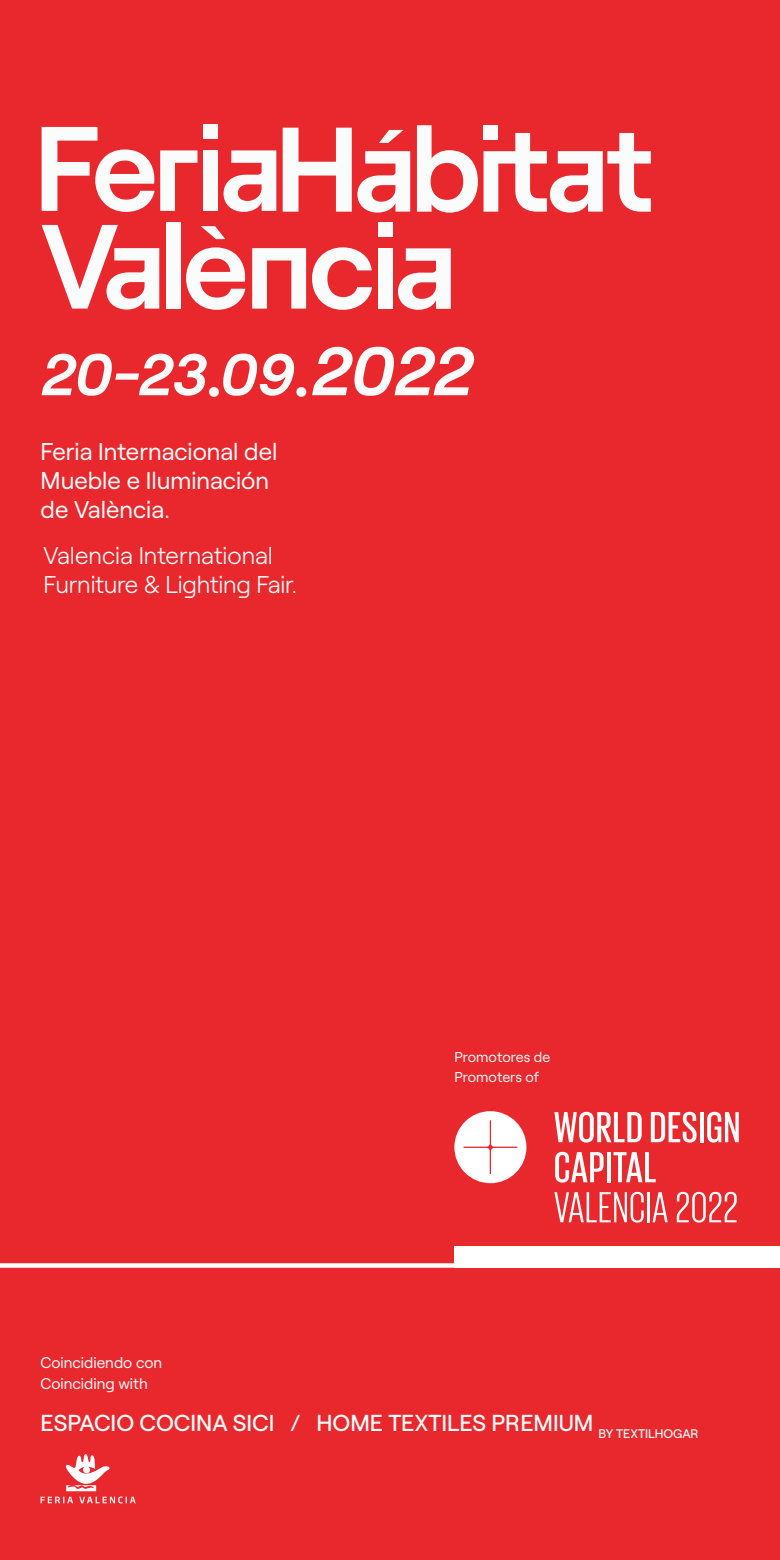
<style>
.page{position:relative;width:780px;height:1560px;background:#fff}
.page>*{position:absolute;margin:0;border:0;box-sizing:border-box;transform-origin:0 0}
.t1{font:italic 600 58.75px "Roobert";color:#fafbfb}
.t2{font:24.25px/29px "Roobert";color:#fff}
.t3{font:300 24.25px/29px "Roobert";letter-spacing:-.01em;color:#fff}
.t4{font:500 23px "Roobert";color:#fafbfb}
.t5{font:15.5px/21px "Roobert";color:#fff}
.t6{font:14.25px/19.5px "Roobert";color:#fff}
.s1{font-size:68.5px}
</style>
<div class="page">
<div style="left:0;top:0;width:780px;height:1559px;background:#e9282d"></div>
<div style="left:203px;top:150px;width:15px;height:61px;background:#fafbfb"></div>
<div style="left:203px;top:124px;width:15px;height:15px;background:#fafbfb"></div>
<svg style="left:223px;top:150px;width:53px;height:62px"></svg>
<svg style="left:160px;top:150px;width:37px;height:61px"></svg>
<svg style="left:42px;top:127px;width:112px;height:85px"></svg>
<svg style="left:283px;top:128px;width:127px;height:84px"></svg>
<svg style="left:417px;top:125px;width:233px;height:87px"></svg>
<div style="left:166px;top:222px;width:14px;height:86px;background:#fafbfb"></div>
<svg style="left:312px;top:247px;width:60px;height:63px"></svg>
<svg style="left:252px;top:248px;width:54px;height:60px"></svg>
<svg style="left:201px;top:226px;width:24px;height:13px"></svg>
<svg style="left:42px;top:225px;width:117px;height:84px"></svg>
<svg style="left:398px;top:248px;width:53px;height:62px"></svg>
<div style="left:378px;top:248px;width:15px;height:61px;background:#fafbfb"></div>
<div style="left:378px;top:222px;width:15px;height:15px;background:#fafbfb"></div>
<svg style="left:186px;top:247px;width:59px;height:63px"></svg>
<div style="left:454px;top:1245px;width:326px;height:22px;background:#fff"></div>
<svg style="left:0;top:1263px;width:454px;height:4px;fill:#fff"></svg>
<svg style="left:454px;top:1111px;width:72px;height:72px"></svg>
<svg style="left:554px;top:1191px;width:89px;height:31px"></svg>
<hr style="left:647px;top:1191px;width:2px;height:31px;background:#fff">
<svg style="left:652px;top:1192px;width:15px;height:30px"></svg>
<svg style="left:676px;top:1191px;width:60px;height:31px"></svg>
<svg style="left:554px;top:1111px;width:87px;height:31px"></svg>
<svg style="left:650px;top:1111px;width:46px;height:31px"></svg>
<svg style="left:700px;top:1112px;width:3px;height:30px"></svg>
<svg style="left:707px;top:1111px;width:31px;height:31px"></svg>
<svg style="left:555px;top:1151px;width:48px;height:31px"></svg>
<svg style="left:607px;top:1152px;width:3px;height:30px"></svg>
<svg style="left:613px;top:1152px;width:42px;height:30px"></svg>
<svg style="left:65px;top:1454px;width:44px;height:36px"></svg>
<svg style="left:41px;top:1496px;width:32px;height:6px"></svg>
<svg style="left:79px;top:1496px;width:57px;height:7px"></svg>
<h1 class="t1" style="left:42px;top:329px;width:432px">20-23<sub>•</sub>09<sub>•</sub><span class="s1">2022</span></h1>
<p class="t2" style="left:41px;top:435px;width:238px">Feria Internacional del<br>Mueble e Iluminación de València.</p>
<p class="t3" style="left:44px;top:539px;width:255px">Valencia International<br>Furniture &amp; Lighting Fair.</p>
<p class="t6" style="left:454px;top:1046px;width:97px">Promotores de<br>Promoters of</p>
<p class="t5" style="left:41px;top:1350px;width:123px">Coincidiendo con<br>Coinciding with</p>
<p class="t4" style="left:41px;top:1405px;width:659px">ESPACIO COCINA SICI / HOME TEXTILES PREMIUM <sub>BY</sub> <sub>TEXTILHOGAR</sub></p>
</div>
